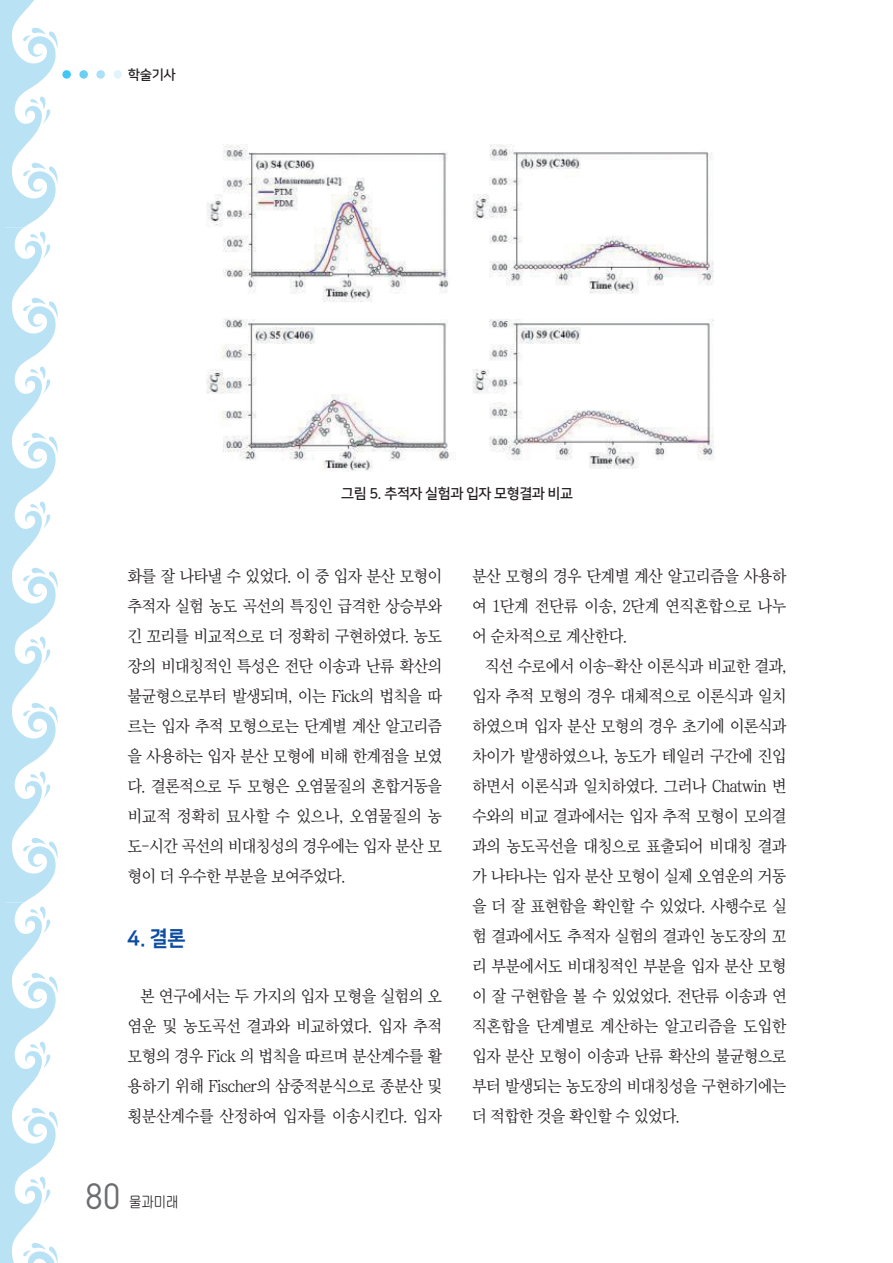
<style>
.page{position:relative;width:893px;height:1263px;background:#fff}
.page>*{position:absolute;margin:0;border:0;box-sizing:border-box;transform-origin:0 0}
.t1{font:36px "DIN Pro";color:#6c6d70;scale:.95 1}
._1_중타이틀{font:21px "Nanum Square EB";color:#0d4da1;scale:.95 1}
.바탕글{font:16.5px/30px "Chosun Sm";letter-spacing:-.03em;color:#231f20;text-align:justify}
.Body_Text{font:16.5px/30px "Chosun Sm";letter-spacing:-.04em;color:#231f20;text-align:justify}
._4_표그림제목{font:14.25px "Nanum Square B";letter-spacing:-.03em;color:#231f20}
.t2{font:14.25px "Chosun Gu";color:#231f20;scale:.95 1}
.t3{font:13.5px "Nanum Square B";color:#231f20}
</style>
<div class="page">
<svg style="left:5px;top:0;width:53px;height:1263px"></svg>
<div style="left:0;top:0;width:5px;height:1263px;background:#b9e2f5"></div>
<div style="left:62px;top:70px;width:9px;height:9px;background:#40c7f4;border-radius:50%"></div>
<div style="left:79px;top:70px;width:9px;height:9px;background:#6bcff6;border-radius:50%"></div>
<div style="left:96px;top:70px;width:9px;height:9px;background:#aae0f9;border-radius:50%"></div>
<div style="left:113px;top:70px;width:9px;height:9px;background:#e1f4fc;border-radius:50%"></div>
<img style="left:206px;top:145px;width:510px;height:327px">
<p class="t3" style="left:128px;top:67px;width:49px">학술기사</p>
<p class="_4_표그림제목" style="left:341px;top:486px;width:233px">그림 5. 추적자 실험과 입자 모형결과 비교</p>
<p class="Body_Text" style="left:128px;top:561px;width:316px">화를 잘 나타낼 수 있었다. 이 중 입자 분산 모형이 추적자 실험 농도 곡선의 특징인 급격한 상승부와 긴 꼬리를 비교적으로 더 정확히 구현하였다. 농도 장의 비대칭적인 특성은 전단 이송과 난류 확산의 불균형으로부터 발생되며, 이는 Fick의 법칙을 따 르는 입자 추적 모형으로는 단계별 계산 알고리즘 을 사용하는 입자 분산 모형에 비해 한계점을 보였 다. 결론적으로 두 모형은 오염물질의 혼합거동을 비교적 정확히 묘사할 수 있으나, 오염물질의 농 도-시간 곡선의 비대칭성의 경우에는 입자 분산 모 형이 더 우수한 부분을 보여주었다.</p>
<p class="_1_중타이틀" style="left:128px;top:927px;width:63px">4. 결론</p>
<p class="바탕글" style="left:128px;top:981px;width:316px;text-indent:13px">본 연구에서는 두 가지의 입자 모형을 실험의 오 염운 및 농도곡선 결과와 비교하였다. 입자 추적 모형의 경우 Fick 의 법칙을 따르며 분산계수를 활 용하기 위해 Fischer의 삼중적분식으로 종분산 및 횡분산계수를 산정하여 입자를 이송시킨다. 입자</p>
<h1 class="t1" style="left:85px;top:1171px;width:39px">80</h1>
<p class="t2" style="left:129px;top:1195px;width:53px">물과미래</p>
<p class="바탕글" style="left:472px;top:561px;width:316px">분산 모형의 경우 단계별 계산 알고리즘을 사용하 여 1단계 전단류 이송, 2단계 연직혼합으로 나누 어 순차적으로 계산한다.</p>
<p class="바탕글" style="left:472px;top:651px;width:316px;text-indent:13px">직선 수로에서 이송-확산 이론식과 비교한 결과, 입자 추적 모형의 경우 대체적으로 이론식과 일치 하였으며 입자 분산 모형의 경우 초기에 이론식과 차이가 발생하였으나, 농도가 테일러 구간에 진입 하면서 이론식과 일치하였다. 그러나 Chatwin 변 수와의 비교 결과에서는 입자 추적 모형이 모의결 과의 농도곡선을 대칭으로 표출되어 비대칭 결과 가 나타나는 입자 분산 모형이 실제 오염운의 거동 을 더 잘 표현함을 확인할 수 있었다. 사행수로 실 험 결과에서도 추적자 실험의 결과인 농도장의 꼬 리 부분에서도 비대칭적인 부분을 입자 분산 모형 이 잘 구현함을 볼 수 있었었다. 전단류 이송과 연 직혼합을 단계별로 계산하는 알고리즘을 도입한 입자 분산 모형이 이송과 난류 확산의 불균형으로 부터 발생되는 농도장의 비대칭성을 구현하기에는 더 적합한 것을 확인할 수 있었다.</p>
</div>
